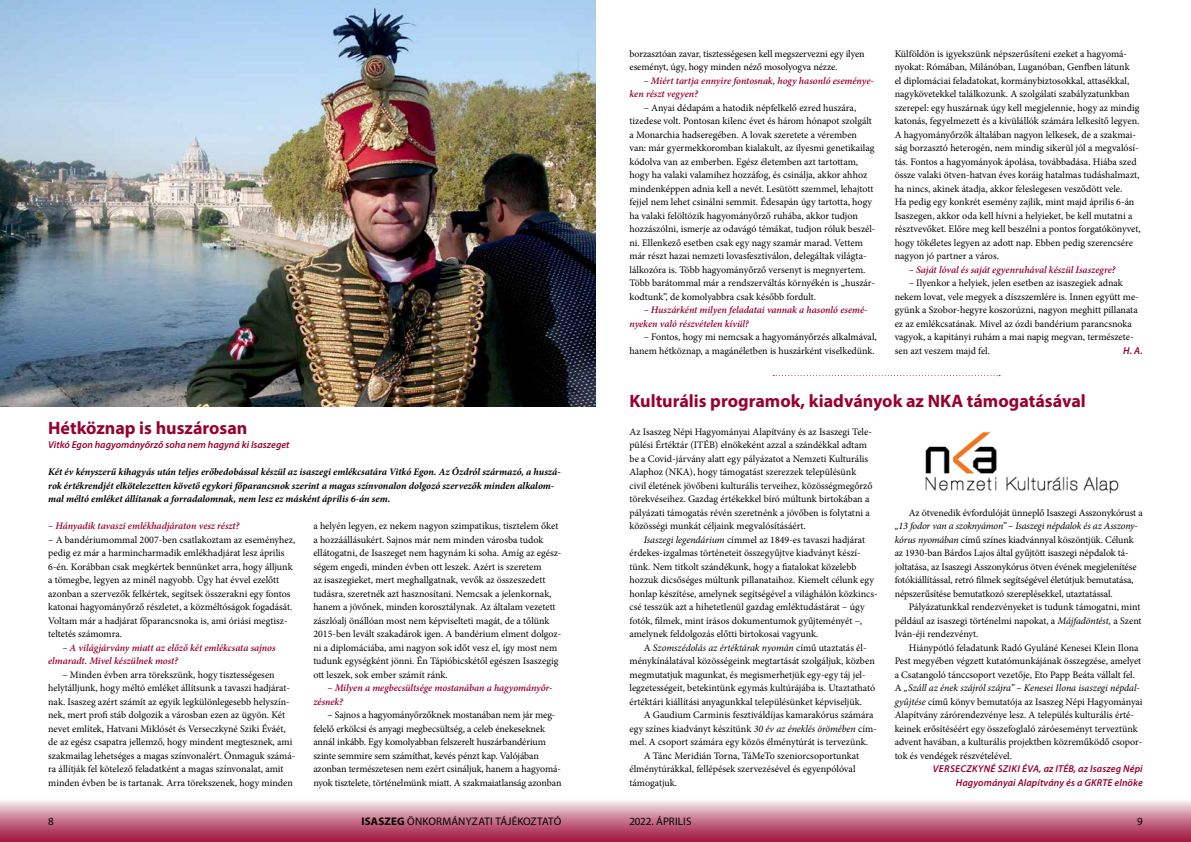
<style>
.page{position:relative;width:1191px;height:842px;background:#fff}
.page>*{position:absolute;margin:0;border:0;box-sizing:border-box;transform-origin:0 0}
.t1{font:700 18px "Myriad Pro";color:#98002e}
.t2{font:11px "Myriad Pro";letter-spacing:.01em;color:#000}
.t3{font:10px/13.5px "Minion Pro";color:#000}
.t4{font:italic 600 10px/13.5px "Minion Pro";letter-spacing:-.005em;color:#98002e}
.t5{font:italic 700 10px/13.5px "Minion Pro";letter-spacing:-.005em;color:#000}
.t6{font:italic 600 10px/13.5px "Myriad Pro";letter-spacing:.01em;color:#98002e;text-align:right}
.s1{font-style:italic}
.s2{font-weight:700}
</style>
<div class="page">
<div style="left:0;top:799px;width:1191px;height:43px;background:linear-gradient(to bottom,#f7ecef,#9b0935)"></div>
<svg style="left:773px;top:375px;width:227px;height:1px"></svg>
<img style="left:0;top:0;width:595px;height:407px">
<img style="left:925px;top:431px;width:194px;height:63px">
<h1 class="t1" style="left:48px;top:416px;width:201px">Hétköznap is huszárosan</h1>
<p class="t6" style="left:48px;top:438px;width:243px">Vitkó Egon hagyományőrző soha nem hagyná ki Isaszeget</p>
<p class="t5" style="left:48px;top:465px;width:514px">Két év kényszerű kihagyás után teljes erőbedobással készül az isaszegi emlékcsatára Vitkó Egon. Az Ózdról származó, a huszá&shy;rok értékrendjét elkötelezetten követő egykori főparancsnok szerint a magas színvonalon dolgozó szervezők minden alkalom&shy;mal méltó emléket állítanak a forradalomnak, nem lesz ez másként április 6-án sem.</p>
<p class="t4" style="left:48px;top:519px;width:193px">– Hányadik tavaszi emlékhadjáraton vesz részt?</p>
<p class="t3" style="left:48px;top:533px;width:249px">– A bandériumommal 2007-ben csatlakoztam az eseményhez, pedig ez már a harmincharmadik emlékhadjárat lesz április 6-én. Korábban csak megkértek bennünket arra, hogy álljunk a tömegbe, legyen az minél nagyobb. Úgy hat évvel ezelőtt azonban a szervezők felkértek, segítsek összerakni egy fontos katonai hagyományőrző részletet, a közméltóságok fogadását.<br>Voltam már a hadjárat főparancsnoka is, ami óriási megtisz&shy;teltetés számomra.</p>
<p class="t4" style="left:48px;top:641px;width:229px;text-indent:14px">– A világjárvány miatt az előző két emlékcsata sajnos elmaradt. Mivel készülnek most?</p>
<p class="t3" style="left:48px;top:668px;width:248px;text-indent:14px">– Minden évben arra törekszünk, hogy tisztességesen helytálljunk, hogy méltó emléket állítsunk a tavaszi hadjárat&shy;nak. Isaszeg azért számít az egyik legkülönlegesebb helyszín&shy;nek, mert profi stáb dolgozik a városban ezen az ügyön. Két nevet említek, Hatvani Miklósét és Verseczkyné Sziki Éváét, de az egész csapatra jellemző, hogy mindent megtesznek, ami szakmailag lehetséges a magas színvonalért. Önmaguk számá&shy;ra állítják fel kötelező feladatként a magas színvonalat, amit minden évben be is tartanak. Arra törekszenek, hogy minden</p>
<p class="t3" style="left:313px;top:519px;width:250px">a helyén legyen, ez nekem nagyon szimpatikus, tisztelem őket a hozzáállásukért. Sajnos már nem minden városba tudok ellátogatni, de Isaszeget nem hagynám ki soha. Amíg az egész&shy;ségem engedi, minden évben ott leszek. Azért is szeretem<br>az isaszegieket, mert meghallgatnak, vevők az összeszedett tudásra, szeretnék azt hasznosítani. Nemcsak a jelenkornak, hanem a jövőnek, minden korosztálynak. Az általam vezetett zászlóalj önállóan most nem képviselteti magát, de a tőlünk 2015-ben levált szakadárok igen. A bandérium elment dolgoz&shy;ni a diplomáciába, ami nagyon sok időt vesz el, így most nem tudunk egységként jönni. Én Tápióbicskétől egészen Isaszegig ott leszek, sok ember számít ránk.</p>
<p class="t4" style="left:313px;top:681px;width:241px;text-indent:14px">– Milyen a megbecsültsége mostanában a hagyományőr&shy;zésnek?</p>
<p class="t3" style="left:313px;top:708px;width:250px;text-indent:14px">– Sajnos a hagyományőrzőknek mostanában nem jár meg&shy;felelő erkölcsi és anyagi megbecsültség, a celeb énekeseknek annál inkább. Egy komolyabban felszerelt huszárbandérium szinte semmire sem számíthat, kevés pénzt kap. Valójában azonban természetesen nem ezért csináljuk, hanem a hagyomá&shy;nyok tisztelete, történelmünk miatt. A szakmaiatlanság azonban</p>
<p class="t3" style="left:629px;top:47px;width:237px">borzasztóan zavar, tisztességesen kell megszervezni egy ilyen eseményt, úgy, hogy minden néző mosolyogva nézze.</p>
<p class="t4" style="left:629px;top:74px;width:246px;text-indent:14px">– Miért tartja ennyire fontosnak, hogy hasonló eseménye&shy;ken részt vegyen?</p>
<p class="t3" style="left:629px;top:101px;width:247px;text-indent:14px">– Anyai dédapám a hatodik népfelkelő ezred huszára, tizedese volt. Pontosan kilenc évet és három hónapot szolgált a Monarchia hadseregében. A lovak szeretete a véremben van: már gyermekkoromban kialakult, az ilyesmi genetikailag kódolva van az emberben. Egész életemben azt tartottam, hogy ha valaki valamihez hozzáfog, és csinálja, akkor ahhoz mindenképpen adnia kell a nevét. Lesütött szemmel, lehajtott fejjel nem lehet csinálni semmit. Édesapán úgy tartotta, hogy ha valaki felöltözik hagyományőrző ruhába, akkor tudjon hozzászólni, ismerje az odavágó témákat, tudjon róluk beszél&shy;ni. Ellenkező esetben csak egy nagy szamár marad. Vettem már részt hazai nemzeti lovasfesztiválon, delegáltak világta&shy;lálkozóra is. Több hagyományőrző versenyt is megnyertem.<br>Több barátommal már a rendszerváltás környékén is „huszár&shy;kodtunk”, de komolyabbra csak később fordult.</p>
<p class="t4" style="left:629px;top:303px;width:239px;text-indent:14px">– Huszárként milyen feladatai vannak a hasonló esemé&shy;nyeken való részvételen kívül?</p>
<p class="t3" style="left:629px;top:330px;width:249px;text-align:right">– Fontos, hogy mi nemcsak a hagyományőrzés alkalmával, hanem hétköznap, a magánéletben is huszárként viselkedünk.</p>
<p class="t3" style="left:894px;top:47px;width:248px">Külföldön is igyekszünk népszerűsíteni ezeket a hagyomá&shy;nyokat: Rómában, Milánóban, Luganóban, Genfben látunk<br>el diplomáciai feladatokat, kormánybiztosokkal, attasékkal, nagykövetekkel találkozunk. A szolgálati szabályzatunkban szerepel: egy huszárnak úgy kell megjelennie, hogy az mindig katonás, fegyelmezett és a kívülállók számára lelkesítő legyen.<br>A hagyományőrzők általában nagyon lelkesek, de a szakmai&shy;ság borzasztó heterogén, nem mindig sikerül jól a megvalósí&shy;tás. Fontos a hagyományok ápolása, továbbadása. Hiába szed össze valaki ötven-hatvan éves koráig hatalmas tudáshalmazt, ha nincs, akinek átadja, akkor feleslegesen vesződött vele.<br>Ha pedig egy konkrét esemény zajlik, mint majd április 6-án Isaszegen, akkor oda kell hívni a helyieket, be kell mutatni a résztvevőket. Előre meg kell beszélni a pontos forgatókönyvet, hogy tökéletes legyen az adott nap. Ebben pedig szerencsére nagyon jó partner a város.</p>
<p class="t4" style="left:908px;top:263px;width:208px">– Saját lóval és saját egyenruhával készül Isaszegre?</p>
<p class="t3" style="left:894px;top:276px;width:246px;text-indent:14px">– Ilyenkor a helyiek, jelen esetben az isaszegiek adnak nekem lovat, vele megyek a díszszemlére is. Innen együtt me&shy;gyünk a Szobor-hegyre koszorúzni, nagyon meghitt pillanata ez az emlékcsatának. Mivel az ózdi bandérium parancsnoka vagyok, a kapitányi ruhám a mai napig megvan, természete&shy;sen azt veszem majd fel.</p>
<p class="t6" style="left:1123px;top:343px;width:21px">H. A.</p>
<h1 class="t1" style="left:629px;top:389px;width:458px">Kulturális programok, kiadványok az NKA támogatásával</h1>
<p class="t3" style="left:629px;top:425px;width:244px">Az Isaszeg Népi Hagyományai Alapítvány és az Isaszegi Tele&shy;pülési Értéktár (ITÉB) elnökeként azzal a szándékkal adtam be a Covid-járvány alatt egy pályázatot a Nemzeti Kulturális Alaphoz (NKA), hogy támogatást szerezzek településünk civil életének jövőbeni kulturális terveihez, közösségmegőrző törekvéseihez. Gazdag értékekkel bíró múltunk birtokában a pályázati támogatás révén szeretnénk a jövőben is folytatni a közösségi munkát céljaink megvalósításáért.</p>
<p class="t3" style="left:629px;top:533px;width:250px;text-indent:14px"><span class="s1">Isaszegi legendárium</span> címmel az 1849-es tavaszi hadjárat érdekes-izgalmas történeteit összegyűjtve kiadványt készí&shy;tünk. Nem titkolt szándékunk, hogy a fiatalokat közelebb hozzuk dicsőséges múltunk pillanataihoz. Kiemelt célunk egy honlap készítése, amelynek segítségével a világhálón közkinc - csé tesszük azt a hihetetlenül gazdag emléktudástárat – úgy fotók, filmek, mint írásos dokumentumok gyűjteményét –, amelynek feldolgozás előtti birtokosai vagyunk.</p>
<p class="t3" style="left:629px;top:641px;width:247px;text-indent:14px">A <span class="s1">Szomszédolás az értéktárak nyomán</span> című utaztatás él&shy;ménykínálatával közösségeink megtartását szolgáljuk, közben megmutatjuk magunkat, és megismerhetjük egy-egy táj jel&shy;legzetességeit, betekintünk egymás kultúrájába is. Utaztatható értéktári kiállítási anyagunkkal településünket képviseljük.</p>
<p class="t3" style="left:643px;top:708px;width:231px">A Gaudium Carminis fesztiváldíjas kamarakórus számára</p>
<p class="t3" style="left:629px;top:722px;width:249px">egy színes kiadványt készítünk <span class="s1">30 év az éneklés örömében</span> cím-</p>
<p class="t3" style="left:629px;top:735px;width:240px">mel. A csoport számára egy közös élménytúrát is tervezünk.</p>
<p class="t3" style="left:643px;top:749px;width:217px">A Tánc Meridián Torna, TáMeTo szeniorcsoportunkat</p>
<p class="t3" style="left:629px;top:762px;width:227px">élménytúrákkal, fellépések szervezésével és egyenpólóval</p>
<p class="t3" style="left:629px;top:776px;width:49px">támogatjuk.</p>
<p class="t3" style="left:909px;top:506px;width:235px">Az ötvenedik évfordulóját ünneplő Isaszegi Asszonykórust a</p>
<p class="t3" style="left:894px;top:519px;width:245px"><span class="s1">„13 fodor van a szoknyámon” – Isaszegi népdalok és az Asszony&shy;kórus nyomában</span> című színes kiadvánnyal köszöntjük. Célunk az 1930-ban Bárdos Lajos által gyűjtött isaszegi népdalok tá&shy;joltatása, az Isaszegi Asszonykórus ötven évének megjelenítése fotókiállítással, retró filmek segítségével életútjuk bemutatása, népszerűsítése bemutatkozó szereplésekkel, utaztatással.</p>
<p class="t3" style="left:894px;top:600px;width:248px;text-indent:14px">Pályázatunkkal rendezvényeket is tudunk támogatni, mint például az isaszegi történelmi napokat, a <span class="s1">Májfadöntést,</span> a Szent<br>Iván-éji rendezvényt.</p>
<p class="t3" style="left:894px;top:641px;width:249px;text-indent:14px">Hiánypótló feladatunk Radó Gyuláné Kenesei Klein Ilona Pest megyében végzett kutatómunkájának összegzése, amelyet a Csatangoló tánccsoport vezetője, Eto Papp Beáta vállalt fel.<br>A <span class="s1">„Száll az ének szájról szájra” – Kenesei Ilona isaszegi népdal&shy;gyűjtése</span> című könyv bemutatója az Isaszeg Népi Hagyományai Alapítvány zárórendezvénye lesz. A település kulturális érté&shy;keinek erősítéséért egy összefoglaló záróeseményt terveztünk advent havában, a kulturális projektben közreműködő csopor&shy;tok és vendégek részvételével.</p>
<p class="t6" style="left:932px;top:762px;width:211px">VERSECZKYNÉ SZIKI ÉVA, az ITÉB, az Isaszeg Népi<br>Hagyományai Alapítvány és a GKRTE elnöke</p>
<p class="t2" style="left:48px;top:814px;width:7px">8</p>
<p class="t2" style="left:361px;top:814px;width:201px"><span class="s2">ISASZEG</span> ÖNKORMÁNYZATI TÁJÉKOZTATÓ</p>
<p class="t2" style="left:629px;top:814px;width:63px">2022. ÁPRILIS</p>
<p class="t2" style="left:1137px;top:814px;width:7px">9</p>
</div>
